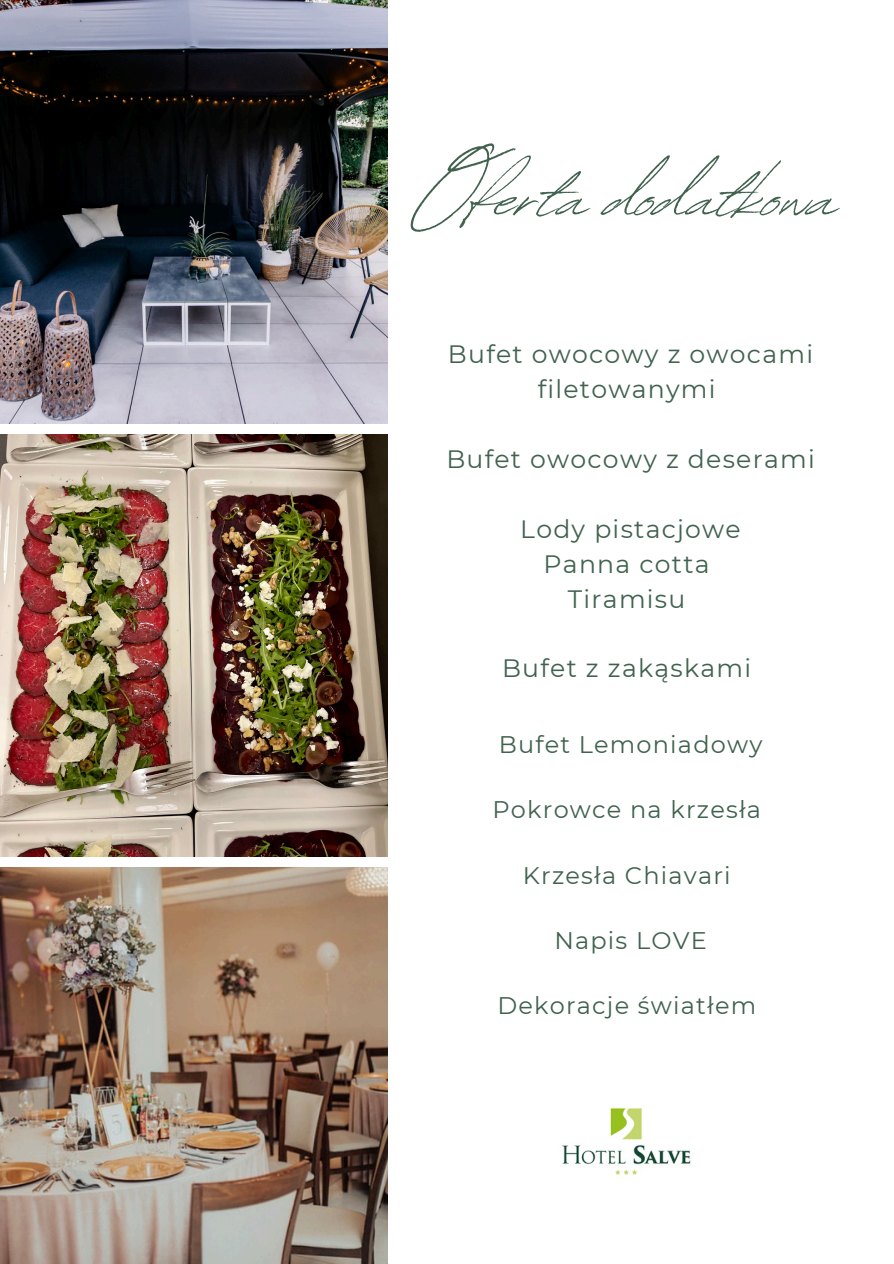
<style>
.page{position:relative;width:894px;height:1264px;background:#fff}
.page>*{position:absolute;margin:0;border:0;box-sizing:border-box;transform-origin:0 0}
.t1{font:103.35px "Revive 80 Signature";color:#40624e}
.t2{font:25.05px/34.8px "Montserrat";letter-spacing:.05em;color:#40624e;text-align:center}
.t3{font:24px "Montserrat";letter-spacing:.05em;color:#40624e}
</style>
<div class="page">
<img style="left:0;top:0;width:387px;height:423px">
<img style="left:0;top:434px;width:387px;height:422px">
<img style="left:0;top:867px;width:387px;height:396px">
<img style="left:562px;top:1108px;width:129px;height:67px">
<p class="t1" style="left:414px;top:118px;width:425px">Oferta dodatkowa</p>
<p class="t2" style="left:448px;top:337px;width:366px">Bufet owocowy z owocami filetowanymi</p>
<p class="t2" style="left:446px;top:442px;width:370px">Bufet owocowy z deserami</p>
<p class="t2" style="left:520px;top:511px;width:222px">Lody pistacjowe</p>
<p class="t2" style="left:543px;top:546px;width:167px">Panna cotta</p>
<p class="t2" style="left:567px;top:581px;width:119px">Tiramisu</p>
<p class="t2" style="left:502px;top:651px;width:250px">Bufet z zakąskami</p>
<p class="t3" style="left:498px;top:730px;width:265px">Bufet Lemoniadowy</p>
<p class="t3" style="left:492px;top:795px;width:270px">Pokrowce na krzesła</p>
<p class="t3" style="left:522px;top:860px;width:209px">Krzesła Chiavari</p>
<p class="t3" style="left:554px;top:925px;width:154px">Napis LOVE</p>
<p class="t3" style="left:497px;top:991px;width:260px">Dekoracje światłem</p>
</div>
